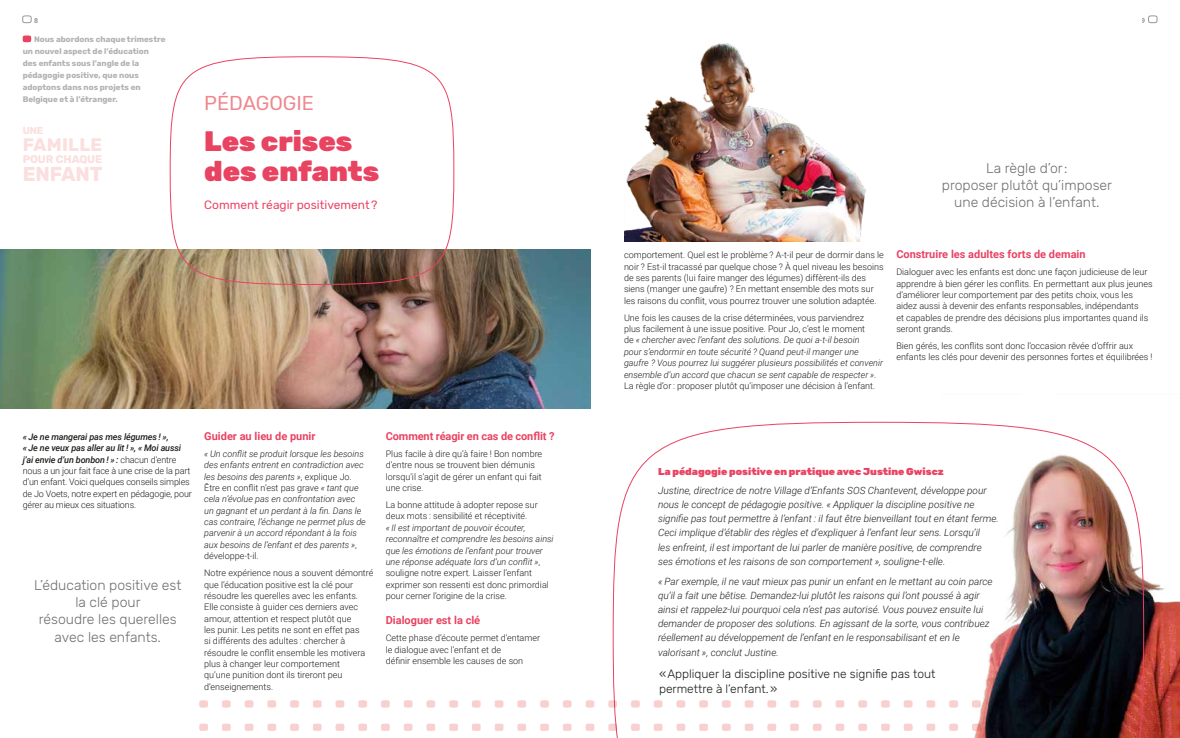
<style>
.page{position:relative;width:1180px;height:738px;background:#fff}
.page>*{position:absolute;margin:0;border:0;box-sizing:border-box;transform-origin:0 0}
.t1{font:900 28px/30px "Rubik";color:#e94362}
.t2{font:20px "Rubik";color:#f0868e}
.t3{font:700 20px "Rubik";letter-spacing:-.005em;color:#fbdfde}
.t4{font:700 18px "Rubik";letter-spacing:.02em;color:#fbdfde}
.t5{font:300 14px/17px "Rubik";color:#706f6f;text-align:center}
.t6{font:300 12px/14.2px "Rubik";color:#1d1d1b}
.t7{font:12px "Rubik";color:#e94362}
.t8{font:700 11px "Roboto";color:#e94362}
.t9{font:700 11px "Rubik";letter-spacing:-.01em;color:#fbdfde}
.t10{font:italic 300 10px/14.2px "Roboto";color:#1d1d1b}
.t11{font:900 10px "Rubik";color:#e94362}
.t12{font:700 10px "Rubik";color:#fbdfde}
.t13{font:300 9px/11.3px "Roboto";color:#1d1d1b}
.t14{font:italic 300 9px/11.3px "Roboto";color:#1d1d1b}
.t15{font:700 8px/12px "Rubik";color:#b3b2b2}
.t16{font:700 7px "Roboto";color:#989797}
.s1{font-weight:500;font-style:italic}
.s2{font-style:normal}
</style>
<div class="page">
<img style="left:0;top:249px;width:590px;height:159px">
<img style="left:1144px;top:579px;width:35px;height:116px">
<svg style="left:169px;top:56px;width:286px;height:229px"></svg>
<svg style="left:23px;top:35px;width:8px;height:7px"></svg>
<svg style="left:612px;top:421px;width:532px;height:274px"></svg>
<img style="left:199px;top:695px;width:980px;height:42px">
<img style="left:624px;top:43px;width:242px;height:198px">
<svg style="left:1148px;top:15px;width:9px;height:8px"></svg>
<svg style="left:22px;top:15px;width:10px;height:8px"></svg>
<p class="t16" style="left:34px;top:15px;width:6px">8</p>
<p class="t16" style="left:1141px;top:15px;width:6px">9</p>
<p class="t15" style="left:23px;top:33px;width:144px;text-indent:11px">Nous abordons chaque trimestre un nouvel aspect de l’éducation<br>des enfants sous l’angle de la pédagogie positive, que nous adoptons dans nos projets en<br>Belgique et à l’étranger.</p>
<p class="t12" style="left:23px;top:125px;width:22px">UNE</p>
<h3 class="t4" style="left:23px;top:134px;width:81px">FAMILLE</h3>
<p class="t9" style="left:23px;top:153px;width:81px">POUR CHAQUE</p>
<h2 class="t3" style="left:23px;top:162px;width:81px">ENFANT</h2>
<h2 class="t2" style="left:204px;top:91px;width:111px">PÉDAGOGIE</h2>
<h1 class="t1" style="left:204px;top:127px;width:177px">Les crises des enfants</h1>
<h3 class="t7" style="left:204px;top:197px;width:175px">Comment réagir positivement?</h3>
<p class="t13" style="left:23px;top:430px;width:171px"><span class="s1">« Je ne mangerai pas mes légumes ! »,<br>« Je ne veux pas aller au lit ! », « Moi aussi j’ai envie d’un bonbon ! » :</span> chacun d’entre nous a un jour fait face à une crise de la part d’un enfant. Voici quelques conseils simples de Jo Voets, notre expert en pédagogie, pour gérer au mieux ces situations.</p>
<p class="t8" style="left:204px;top:428px;width:113px">Guider au lieu de punir</p>
<p class="t14" style="left:204px;top:447px;width:163px">« Un conflit se produit lorsque les besoins des enfants entrent en contradiction avec les besoins des parents »<span class="s2">, explique Jo.<br>Être en conflit n’est pas grave</span> « tant que cela n’évolue pas en confrontation avec un gagnant et un perdant à la fin. Dans le cas contraire, l’échange ne permet plus de parvenir à un accord répondant à la fois aux besoins de l’enfant et des parents »<span class="s2">, développe-t-il.</span></p>
<p class="t13" style="left:204px;top:566px;width:171px">Notre expérience nous a souvent démontré que l’éducation positive est la clé pour résoudre les querelles avec les enfants.<br>Elle consiste à guider ces derniers avec amour, attention et respect plutôt que<br>les punir. Les petits ne sont en effet pas<br>si différents des adultes : chercher à résoudre le conflit ensemble les motivera plus à changer leur comportement<br>qu’une punition dont ils tireront peu d’enseignements.</p>
<h3 class="t5" style="left:34px;top:577px;width:149px">L’éducation positive est la clé pour<br>résoudre les querelles avec les enfants.</h3>
<p class="t8" style="left:386px;top:428px;width:170px">Comment réagir en cas de conflit ?</p>
<p class="t13" style="left:386px;top:447px;width:158px">Plus facile à dire qu’à faire ! Bon nombre d’entre nous se trouvent bien démunis lorsqu’il s’agit de gérer un enfant qui fait une crise.</p>
<p class="t13" style="left:386px;top:498px;width:153px">La bonne attitude à adopter repose sur deux mots : sensibilité et réceptivité.</p>
<p class="t14" style="left:386px;top:521px;width:169px">« Il est important de pouvoir écouter, reconnaître et comprendre les besoins ainsi que les émotions de l’enfant pour trouver une réponse adéquate lors d’un conflit »<span class="s2">, souligne notre expert. Laisser l’enfant exprimer son ressenti est donc primordial pour cerner l’origine de la crise.</span></p>
<p class="t8" style="left:386px;top:612px;width:96px">Dialoguer est la clé</p>
<p class="t13" style="left:386px;top:631px;width:156px">Cette phase d’écoute permet d’entamer le dialogue avec l’enfant et de<br>définir ensemble les causes de son</p>
<h3 class="t5" style="left:941px;top:160px;width:172px">La règle d’or:<br>proposer plutôt qu’imposer une décision à l’enfant.</h3>
<p class="t13" style="left:624px;top:249px;width:261px">comportement. Quel est le problème ? A-t-il peur de dormir dans le noir ? Est-il tracassé par quelque chose ? À quel niveau les besoins de ses parents (lui faire manger des légumes) diffèrent-ils des siens (manger une gaufre) ? En mettant ensemble des mots sur les raisons du conflit, vous pourrez trouver une solution adaptée.</p>
<p class="t14" style="left:624px;top:311px;width:260px"><span class="s2">Une fois les causes de la crise déterminées, vous parviendrez<br>plus facilement à une issue positive. Pour Jo, c’est le moment<br>de</span> « chercher avec l’enfant des solutions. De quoi a-t-il besoin<br>pour s’endormir en toute sécurité ? Quand peut-il manger une gaufre ? Vous pourrez lui suggérer plusieurs possibilités et convenir ensemble d’un accord que chacun se sent capable de respecter »<span class="s2">.<br>La règle d’or : proposer plutôt qu’imposer une décision à l’enfant.</span></p>
<p class="t8" style="left:896px;top:246px;width:191px">Construire les adultes forts de demain</p>
<p class="t13" style="left:896px;top:266px;width:258px">Dialoguer avec les enfants est donc une façon judicieuse de leur apprendre à bien gérer les conflits. En permettant aux plus jeunes d’améliorer leur comportement par des petits choix, vous les aidez aussi à devenir des enfants responsables, indépendants<br>et capables de prendre des décisions plus importantes quand ils seront grands.</p>
<p class="t13" style="left:896px;top:339px;width:257px">Bien gérés, les conflits sont donc l’occasion rêvée d’offrir aux enfants les clés pour devenir des personnes fortes et équilibrées !</p>
<p class="t11" style="left:658px;top:465px;width:287px">La pédagogie positive en pratique avec Justine Gwiscz</p>
<p class="t10" style="left:658px;top:482px;width:342px">Justine, directrice de notre Village d’Enfants SOS Chantevent, développe pour nous le concept de pédagogie positive. « Appliquer la discipline positive ne signifie pas tout permettre à l’enfant : il faut être bienveillant tout en étant ferme.<br>Ceci implique d’établir des règles et d’expliquer à l’enfant leur sens. Lorsqu’il<br>les enfreint, il est important de lui parler de manière positive, de comprendre ses émotions et les raisons de son comportement », souligne-t-elle.</p>
<p class="t10" style="left:658px;top:573px;width:336px">« Par exemple, il ne vaut mieux pas punir un enfant en le mettant au coin parce qu’il a fait une bêtise. Demandez-lui plutôt les raisons qui l’ont poussé à agir ainsi et rappelez-lui pourquoi cela n’est pas autorisé. Vous pouvez ensuite lui demander de proposer des solutions. En agissant de la sorte, vous contribuez réellement au développement de l’enfant en le responsabilisant et en le valorisant », conclut Justine.</p>
<h3 class="t6" style="left:659px;top:667px;width:278px">«Appliquer la discipline positive ne signifie pas tout permettre à l’enfant.»</h3>
</div>
